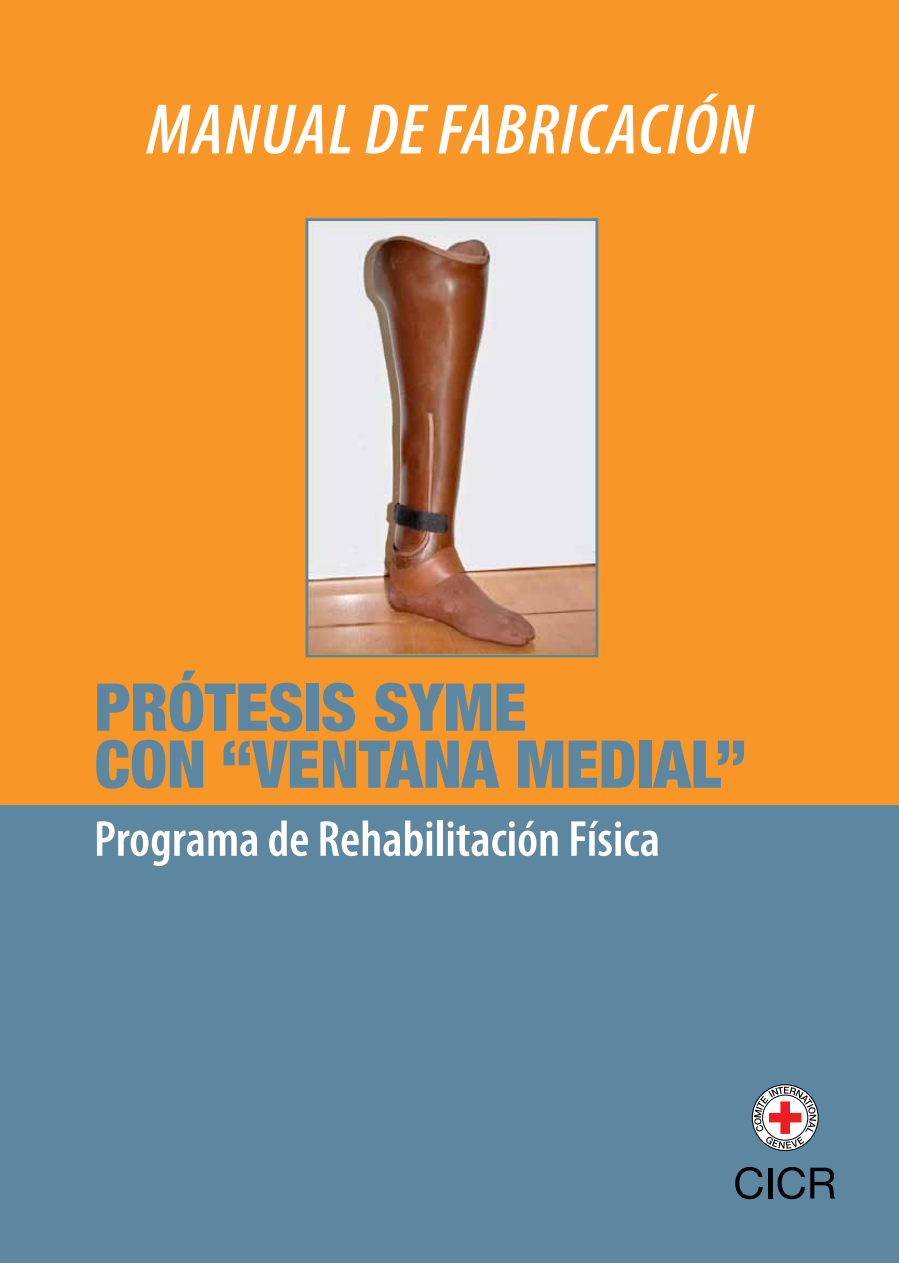
<style>
.page{position:relative;width:899px;height:1263px;background:#fff}
.page>*{position:absolute;margin:0;border:0;box-sizing:border-box;transform-origin:0 0}
.t1{font:italic 600 condensed 72px "Myriad Pro";letter-spacing:.02em;color:#fff}
.t2{font:900 condensed 66px/57px "Helvetica Neue LT Std";color:#5d87a1}
.t3{font:600 condensed 51px "Myriad Pro";color:#fff}
</style>
<div class="page">
<div style="left:0;top:0;width:898px;height:822px;background:#f89728"></div>
<div style="left:0;top:806px;width:898px;height:457px;background:#5d87a1"></div>
<svg style="left:751px;top:1084px;width:67px;height:67px"></svg>
<svg style="left:735px;top:1167px;width:27px;height:32px"></svg>
<div style="left:767px;top:1168px;width:5px;height:30px;background:#000"></div>
<svg style="left:777px;top:1167px;width:27px;height:32px"></svg>
<svg style="left:810px;top:1168px;width:25px;height:30px"></svg>
<img style="left:309px;top:222px;width:285px;height:431px">
<div style="left:305px;top:218px;width:293px;height:439px;border:3px solid #5d87a1"></div>
<h1 class="t1" style="left:147px;top:91px;width:608px">MANUAL DE FABRICACIÓN</h1>
<p class="t2" style="left:95px;top:678px;width:653px">PRÓTESIS SYME<br>CON “VENTANA ME DIAL”</p>
<p class="t3" style="left:94px;top:811px;width:567px">Programa de Rehabilitación Física</p>
</div>
